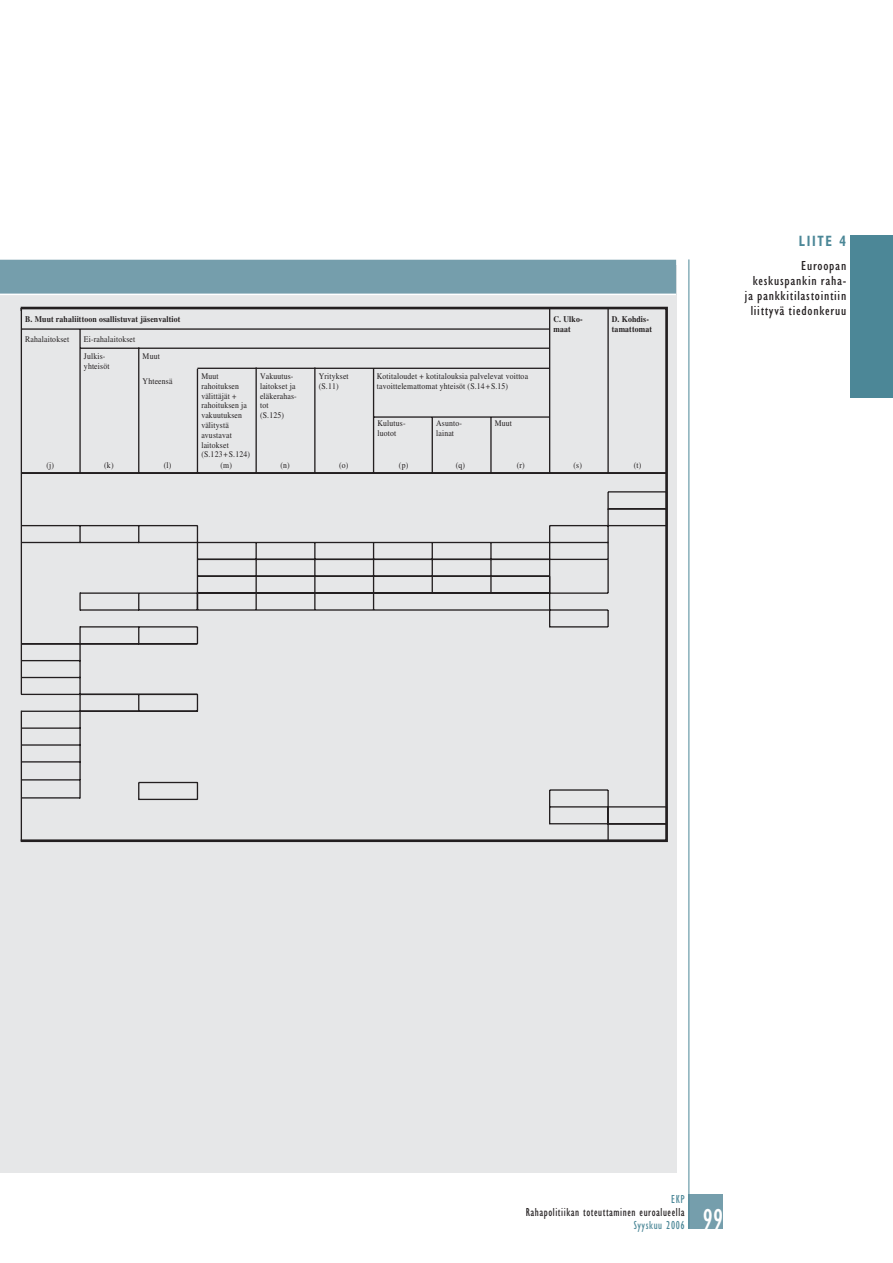
<style>
.page{position:relative;width:893px;height:1263px;background:#fff}
.page>*{position:absolute;margin:0;border:0;box-sizing:border-box;transform-origin:0 0}
.t1{font:condensed 30px "Gill Sans";color:#fff;scale:.95 1}
.t2{font:700 condensed 15px "Gill Sans";letter-spacing:.13em;color:#4b8797;scale:.85 1}
.t3{font:condensed 13.5px/15px "Gill Sans";letter-spacing:.05em;color:#231f20;text-align:right;scale:1.1 1}
.t4{font:condensed 12px "Gill Sans";letter-spacing:.05em;color:#231f20;scale:.95 1}
.t5{font:condensed 12px "Gill Sans";letter-spacing:.05em;color:#4b8797;scale:.95 1}
.t6{font:8.55px/9.8px "Times";letter-spacing:.02em;color:#231f20;scale:.9 1}
.t7{font:700 8.55px/9.8px "Times";letter-spacing:.02em;color:#231f20;scale:.9 1}
</style>
<div class="page">
<div style="left:689px;top:1195px;width:34px;height:34px;background:#759eac"></div>
<hr style="left:689px;top:259px;width:1px;height:970px;background:#4c8797">
<div style="left:850px;top:235px;width:43px;height:162px;background:#4c8797"></div>
<div style="left:0;top:265px;width:676px;height:908px;background:#e6e7e8"></div>
<div style="left:0;top:260px;width:676px;height:35px;background:#759eac"></div>
<hr style="left:0;top:294px;width:676px;height:1px;background:#fff">
<svg style="left:23px;top:311px;width:641px;height:247px"></svg>
<svg style="left:20px;top:558px;width:648px;height:285px"></svg>
<p class="t7" style="left:25px;top:315px;width:174px">B. Muut rahaliittoon osallistuvat jäsenvaltiot</p>
<p class="t7" style="left:553px;top:315px;width:34px">C. Ulko&shy;maat</p>
<p class="t7" style="left:612px;top:315px;width:46px">D. Kohdis&shy;tamattomat</p>
<p class="t6" style="left:84px;top:335px;width:59px">Ei-rahalaitokset</p>
<p class="t6" style="left:143px;top:378px;width:35px">Yhteensä</p>
<p class="t6" style="left:25px;top:335px;width:50px">Rahalaitokset</p>
<p class="t6" style="left:84px;top:352px;width:30px">Julkis&shy;yhteisöt</p>
<p class="t6" style="left:143px;top:352px;width:21px">Muut</p>
<p class="t6" style="left:260px;top:372px;width:42px">Vakuutus&shy;laitokset ja eläkerahas&shy;tot<br>(S.125)</p>
<p class="t6" style="left:319px;top:372px;width:35px">Yritykset (S.11)</p>
<p class="t6" style="left:377px;top:372px;width:170px">Kotitaloudet + kotitalouksia palvelevat voittoa tavoittelemattomat yhteisöt (S.14+S.15)</p>
<p class="t6" style="left:201px;top:372px;width:56px">Muut rahoituksen välittäjät + rahoituksen ja vakuutuksen välitystä avustavat laitokset (S.123+S.124)</p>
<p class="t6" style="left:377px;top:420px;width:33px">Kulutus&shy;luotot</p>
<p class="t6" style="left:436px;top:420px;width:30px">Asunto&shy;lainat</p>
<p class="t6" style="left:495px;top:420px;width:21px">Muut</p>
<p class="t6" style="left:46px;top:461px;width:10px">(j)</p>
<p class="t6" style="left:104px;top:461px;width:12px">(k)</p>
<p class="t6" style="left:164px;top:461px;width:10px">(l)</p>
<p class="t6" style="left:221px;top:461px;width:14px">(m)</p>
<p class="t6" style="left:280px;top:461px;width:12px">(n)</p>
<p class="t6" style="left:339px;top:461px;width:12px">(o)</p>
<p class="t6" style="left:399px;top:461px;width:12px">(p)</p>
<p class="t6" style="left:456px;top:461px;width:12px">(q)</p>
<p class="t6" style="left:517px;top:461px;width:10px">(r)</p>
<p class="t6" style="left:573px;top:461px;width:11px">(s)</p>
<p class="t6" style="left:634px;top:461px;width:10px">(t)</p>
<h2 class="t2" style="left:799px;top:236px;width:57px">LIITE 4</h2>
<h3 class="t3" style="left:745px;top:259px;width:94px">Euroopan keskuspankin raha&shy;ja pankkitilastointiin liittyvä tiedonkeruu</h3>
<h3 class="t5" style="left:671px;top:1195px;width:16px">EKP</h3>
<h3 class="t4" style="left:526px;top:1208px;width:169px">Rahapolitiikan toteuttaminen euroalueella</h3>
<h3 class="t5" style="left:634px;top:1221px;width:55px">Syyskuu 2006</h3>
<h1 class="t1" style="left:702px;top:1208px;width:23px">99</h1>
</div>
